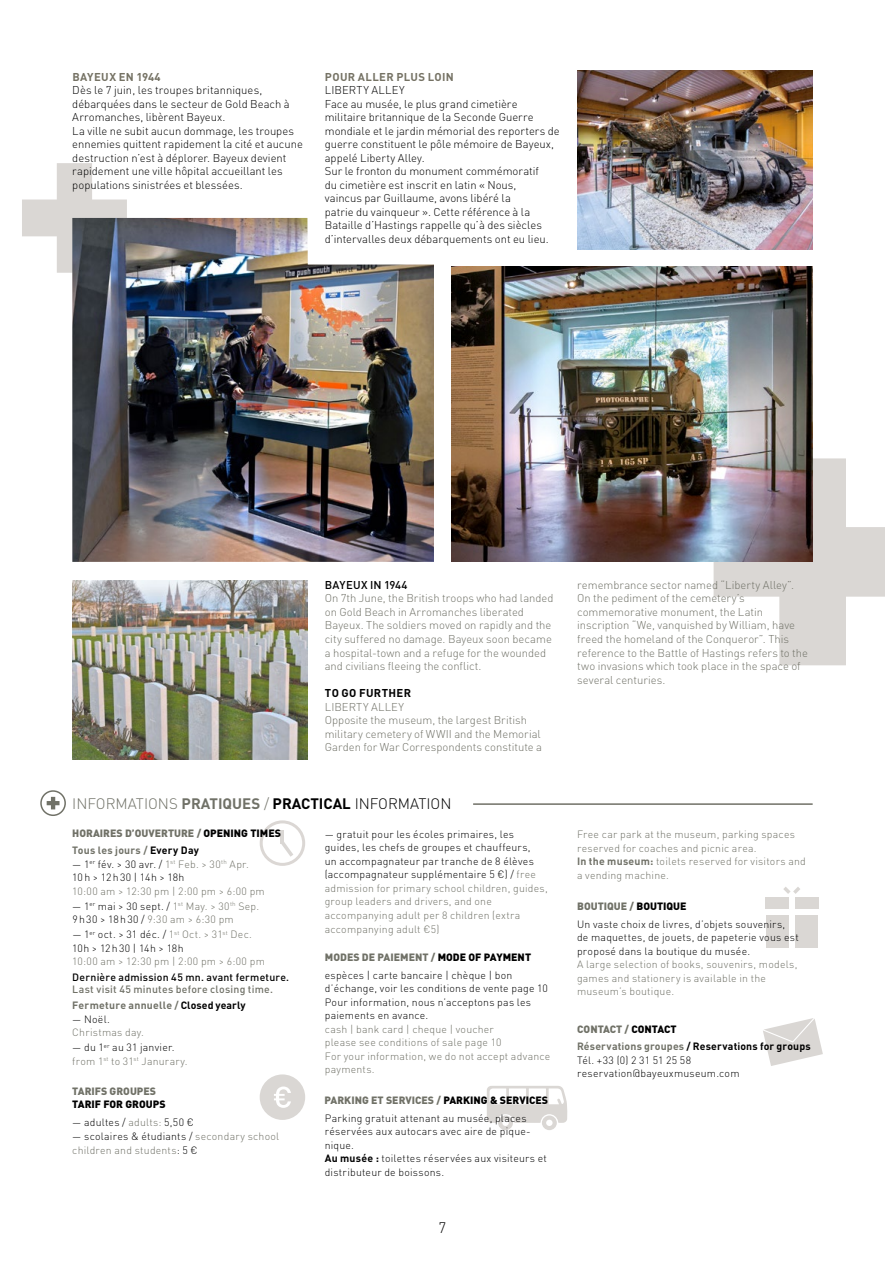
<style>
.page{position:relative;width:885px;height:1263px;background:#fff}
.page>*{position:absolute;margin:0;border:0;box-sizing:border-box;transform-origin:0 0}
.t1{font:300 15px "DIN Pro";color:#707167}
.t2{font:300 15px "DIN Pro";color:#000}
.t3{font:300 11.25px/13.5px "DIN Pro";color:#000}
.t4{font:300 11.25px/13.5px "DIN Pro";color:#707167}
.t5{font:700 11.25px "DIN Pro";letter-spacing:.03em;color:#757264}
.t6{font:500 11.25px "DIN Pro";letter-spacing:.02em;color:#000}
.t7{font:700 11.25px "DIN Pro";letter-spacing:.035em;color:#000}
.t8{font:300 10.5px/13.5px "DIN Pro";letter-spacing:.02em;color:#000}
.t9{font:300 10.5px/13.5px "DIN Pro";letter-spacing:.02em;color:#707167}
.t10{font:900 10.5px "DIN Pro";color:#707167}
.t11{font:500 10.5px/16.5px "DIN Pro";letter-spacing:.025em;color:#707167}
.t12{font:500 10.5px "DIN Pro";letter-spacing:.02em;color:#000}
.t13{font:700 10.5px "DIN Pro";letter-spacing:.02em;color:#707167}
.t14{font:900 10.5px "DIN Pro";color:#000}
.s1{font-weight:700}
.s2{font-weight:700;color:#000}
.s3{color:#000}
.s4{color:#707167}
.s5{font-weight:700;color:#707167}
</style>
<div class="page">
<svg style="left:763px;top:1018px;width:59px;height:48px"></svg>
<svg style="left:713px;top:458px;width:171px;height:207px"></svg>
<svg style="left:22px;top:163px;width:105px;height:110px"></svg>
<img style="left:72px;top:218px;width:362px;height:344px">
<img style="left:451px;top:266px;width:361px;height:296px">
<img style="left:577px;top:71px;width:235px;height:178px">
<img style="left:72px;top:580px;width:236px;height:179px">
<div style="left:260px;top:820px;width:45px;height:46px;border:3px solid #dbd7d4;border-radius:50%"></div>
<hr style="left:280px;top:830px;width:4px;height:13px;background:#dad7d4">
<svg style="left:280px;top:842px;width:13px;height:15px"></svg>
<div style="left:260px;top:1074px;width:45px;height:46px;background:#dad7d4;border-radius:50%"></div>
<svg style="left:274px;top:1086px;width:17px;height:22px"></svg>
<hr style="left:473px;top:803px;width:339px;height:2px;background:#707167">
<svg style="left:47px;top:797px;width:12px;height:12px"></svg>
<div style="left:40px;top:790px;width:26px;height:26px;border:2px solid #707167;border-radius:50%"></div>
<svg style="left:487px;top:1086px;width:80px;height:44px"></svg>
<div style="left:765px;top:897px;width:23px;height:12px;background:#dad7d4"></div>
<div style="left:794px;top:897px;width:24px;height:12px;background:#dad7d4"></div>
<div style="left:766px;top:915px;width:22px;height:32px;background:#dad7d4"></div>
<div style="left:794px;top:915px;width:23px;height:32px;background:#dad7d4"></div>
<svg style="left:783px;top:887px;width:17px;height:7px"></svg>
<p class="t5" style="left:72px;top:67px;width:90px">BAYEUX EN 1944</p>
<p class="t3" style="left:72px;top:83px;width:232px">Dès le 7 juin, les troupes britanniques, débarquées dans le secteur de Gold Beach à Arromanches, libèrent Bayeux.<br>La ville ne subit aucun dommage, les troupes ennemies quittent rapidement la cité et aucune destruction n’est à déplorer. Bayeux devient rapidement une ville hôpital accueillant les populations sinistrées et blessées.</p>
<p class="t5" style="left:325px;top:67px;width:130px">POUR ALLER PLUS LOIN</p>
<p class="t3" style="left:325px;top:83px;width:236px">LIBERTY ALLEY<br>Face au musée, le plus grand cimetière militaire britannique de la Seconde Guerre mondiale et le jardin mémorial des reporters de guerre constituent le pôle mémoire de Bayeux, appelé Liberty Alley.<br>Sur le fronton du monument commémoratif<br>du cimetière est inscrit en latin « Nous,<br>vaincus par Guillaume, avons libéré la<br>patrie du vainqueur ». Cette référence à la Bataille d’Hastings rappelle qu’à des siècles d’intervalles deux débarquements ont eu lieu.</p>
<p class="t6" style="left:325px;top:576px;width:84px">BAYEUX IN 1944</p>
<p class="t4" style="left:325px;top:591px;width:230px">On 7th June, the British troops who had landed on Gold Beach in Arromanches liberated Bayeux. The soldiers moved on rapidly and the city suffered no damage. Bayeux soon became a hospital-town and a refuge for the wounded and civilians fleeing the conflict.</p>
<p class="t7" style="left:325px;top:683px;width:88px">TO GO FURTHER</p>
<p class="t4" style="left:325px;top:699px;width:219px">LIBERTY ALLEY<br>Opposite the museum, the largest British military cemetery of WWII and the Memorial Garden for War Correspondents constitute a</p>
<h1 class="t1" style="left:72px;top:792px;width:380px">INFORMATIONS <span class="s1">PRATIQUES</span> / <span class="s2">PRACTICAL</span> <span class="s3">INFORMATION</span></h1>
<p class="t13" style="left:72px;top:842px;width:128px">Tous les jours / <span class="s3">Every Day</span></p>
<p class="t8" style="left:72px;top:856px;width:178px">— 1<sup>er</sup> fév. &gt; 30 avr. / <span class="s4">1</span><sup>st</sup> <span class="s4">Feb. &gt; 30</span><sup>th</sup> <span class="s4">Apr.<br></span>10h &gt; 12h30 | 14h &gt; 18h</p>
<p class="t9" style="left:72px;top:883px;width:194px">10:00 am &gt; 12:30 pm | 2:00 pm &gt; 6:00 pm</p>
<p class="t8" style="left:72px;top:898px;width:188px">— 1<sup>er</sup> mai &gt; 30 sept. / <span class="s4">1</span><sup>st</sup> <span class="s4">May. &gt; 30</span><sup>th</sup> <span class="s4">Sep.<br></span>9h30 &gt; 18h30 / <span class="s4">9:30 am &gt; 6:30 pm</span></p>
<p class="t8" style="left:72px;top:927px;width:181px">— 1<sup>er</sup> oct. &gt; 31 déc. / <span class="s4">1</span><sup>st</sup> <span class="s4">Oct. &gt; 31</span><sup>st</sup> <span class="s4">Dec.<br></span>10h &gt; 12h30 | 14h &gt; 18h</p>
<p class="t9" style="left:72px;top:954px;width:194px">10:00 am &gt; 12:30 pm | 2:00 pm &gt; 6:00 pm</p>
<p class="t12" style="left:72px;top:968px;width:218px">Dernière admission 45 mn. avant fermeture.</p>
<p class="t11" style="left:72px;top:979px;width:202px">Last visit 45 minutes before closing time.<br><span class="s1">Fermeture annuelle /</span> <span class="s2">Closed yearly</span></p>
<p class="t8" style="left:72px;top:1011px;width:39px">— Noël.</p>
<p class="t9" style="left:72px;top:1024px;width:73px">Christmas day.</p>
<p class="t9" style="left:72px;top:1039px;width:117px"><span class="s3">— du 1</span><sup>er</sup> <span class="s3">au 31 janvier. </span>from 1<sup>st</sup> to 31<sup>st</sup> Janurary.</p>
<p class="t10" style="left:72px;top:826px;width:210px">HORAIRES D’OUVERTURE / <span class="s3">OPENING TIMES</span></p>
<p class="t8" style="left:325px;top:826px;width:224px">— gratuit pour les écoles primaires, les guides, les chefs de groupes et chauffeurs,<br>un accompagnateur par tranche de 8 élèves (accompagnateur supplémentaire 5 €) / <span class="s4">free admission for primary school children, guides, group leaders and drivers, and one accompanying adult per 8 children (extra accompanying adult €5)</span></p>
<p class="t8" style="left:325px;top:967px;width:225px">espèces | carte bancaire | chèque | bon d’échange, voir les conditions de vente page 10<br>Pour information, nous n’acceptons pas les paiements en avance.</p>
<p class="t9" style="left:325px;top:1021px;width:227px">cash | bank card | cheque | voucher<br>please see conditions of sale page 10<br>For your information, we do not accept advance payments.</p>
<p class="t10" style="left:325px;top:950px;width:208px">MODES DE PAIEMENT / <span class="s3">MODE OF PAYMENT</span></p>
<p class="t10" style="left:72px;top:1084px;width:85px">TARIFS GROUPES</p>
<p class="t14" style="left:72px;top:1097px;width:95px">TARIF FOR GROUPS</p>
<p class="t8" style="left:72px;top:1115px;width:123px">— adultes / <span class="s4">adults:</span> 5,50 €</p>
<p class="t9" style="left:72px;top:1128px;width:208px"><span class="s3">— scolaires &amp; étudiants /</span> secondary school children and students<span class="s3">: 5 €</span></p>
<p class="t10" style="left:324px;top:1093px;width:225px">PARKING ET SERVICES / <span class="s3">PARKING &amp; SERVICES</span></p>
<p class="t8" style="left:325px;top:1110px;width:223px">Parking gratuit attenant au musée, places réservées aux autocars avec aire de pique&shy;nique.<br><span class="s1">Au musée :</span> toilettes réservées aux visiteurs et distributeur de boissons.</p>
<h1 class="t2" style="left:438px;top:1215px;width:9px">7</h1>
<p class="t4" style="left:577px;top:577px;width:232px">remembrance sector named “Liberty Alley”.<br>On the pediment of the cemetery’s commemorative monument, the Latin inscription “We, vanquished by William, have freed the homeland of the Conqueror”. This reference to the Battle of Hastings refers to the two invasions which took place in the space of several centuries.</p>
<p class="t9" style="left:577px;top:827px;width:230px">Free car park at the museum, parking spaces reserved for coaches and picnic area.<br><span class="s1">In the museum:</span> toilets reserved for visitors and a vending machine.</p>
<p class="t10" style="left:577px;top:899px;width:111px">BOUTIQUE / <span class="s3">BOUTIQUE</span></p>
<p class="t8" style="left:577px;top:916px;width:223px">Un vaste choix de livres, d’objets souvenirs, de maquettes, de jouets, de papeterie vous est proposé dans la boutique du musée.</p>
<p class="t9" style="left:577px;top:957px;width:222px">A large selection of books, souvenirs, models, games and stationery is available in the museum’s boutique.</p>
<p class="t10" style="left:577px;top:1021px;width:101px">CONTACT / <span class="s3">CONTACT</span></p>
<p class="t8" style="left:577px;top:1038px;width:235px"><span class="s5">Réservations groupes</span> <span class="s1">/ Reservations for groups<br></span>Tél. +33 (0) 2 31 51 25 58 reservation@bayeuxmuseum.com</p>
</div>
